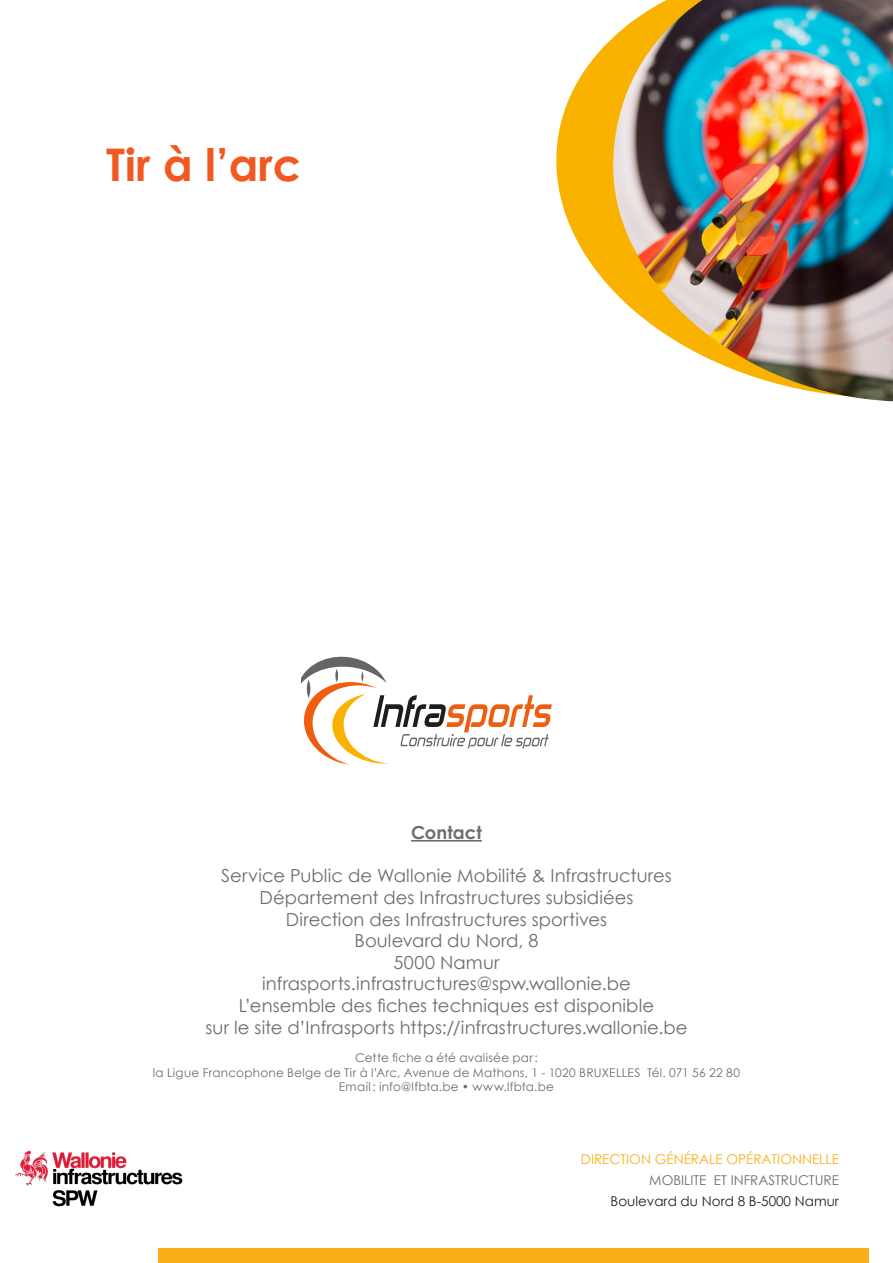
<style>
.page{position:relative;width:893px;height:1263px;background:#fff}
.page>*{position:absolute;margin:0;border:0;box-sizing:border-box;transform-origin:0 0}
.t1{font:700 45px "Century Gothic";color:#f15921}
.t2{font:18px "Century Gothic";letter-spacing:.005em;color:#6c6d70}
.t3{font:700 18px "Century Gothic";letter-spacing:.005em;color:#6c6d70}
.t4{font:13.5px "Century Gothic";color:#faaf18}
.t5{font:13.5px "Century Gothic";color:#231f20}
.t6{font:13.5px "Century Gothic";color:#6c6d70}
.t7{font:12px "Century Gothic";letter-spacing:.02em;color:#6c6d70}
</style>
<div class="page">
<hr style="left:411px;top:840px;width:71px;height:1px;background:#6c6d70">
<div style="left:159px;top:1248px;width:710px;height:15px;background:#faaf18"></div>
<svg style="left:556px;top:37px;width:57px;height:254px;fill:#f9b200"></svg>
<svg style="left:302px;top:656px;width:250px;height:109px"></svg>
<img style="left:613px;top:0;width:280px;height:401px">
<img style="left:15px;top:1150px;width:168px;height:57px">
<p class="t1" style="left:106px;top:131px;width:197px">Tir à l’arc</p>
<p class="t3" style="left:411px;top:819px;width:72px">Contact</p>
<p class="t2" style="left:221px;top:863px;width:452px">Service Public de Wallonie Mobilité &amp; Infrastructures</p>
<p class="t2" style="left:260px;top:885px;width:375px">Département des Infrastructures subsidiées</p>
<p class="t2" style="left:286px;top:906px;width:323px">Direction des Infrastructures sportives</p>
<p class="t2" style="left:355px;top:928px;width:185px">Boulevard du Nord, 8</p>
<p class="t2" style="left:393px;top:950px;width:108px">5000 Namur</p>
<p class="t2" style="left:262px;top:971px;width:370px">infrasports.infrastructures@spw.wallonie.be</p>
<p class="t2" style="left:239px;top:993px;width:417px">L’ensemble des fiches techniques est disponible</p>
<p class="t2" style="left:205px;top:1014px;width:484px">sur le site d’Infrasports https://infrastructures.wallonie.be</p>
<p class="t7" style="left:355px;top:1050px;width:184px">Cette fiche a été avalisée par:</p>
<p class="t7" style="left:153px;top:1064px;width:589px">la Ligue Francophone Belge de Tir à l’Arc, Avenue de Mathons, 1 - 1020 BRUXELLES Tél. 071 56 22 80</p>
<p class="t7" style="left:339px;top:1078px;width:217px">Email: info@lfbta.be • www.lfbta.be</p>
<p class="t4" style="left:581px;top:1150px;width:259px">DIRECTION GÉNÉRALE OPÉRATIONNELLE</p>
<p class="t6" style="left:649px;top:1171px;width:191px">MOBILITE ET INFRASTRUCTURE</p>
<p class="t5" style="left:611px;top:1192px;width:230px">Boulevard du Nord 8 B-5000 Namur</p>
</div>
